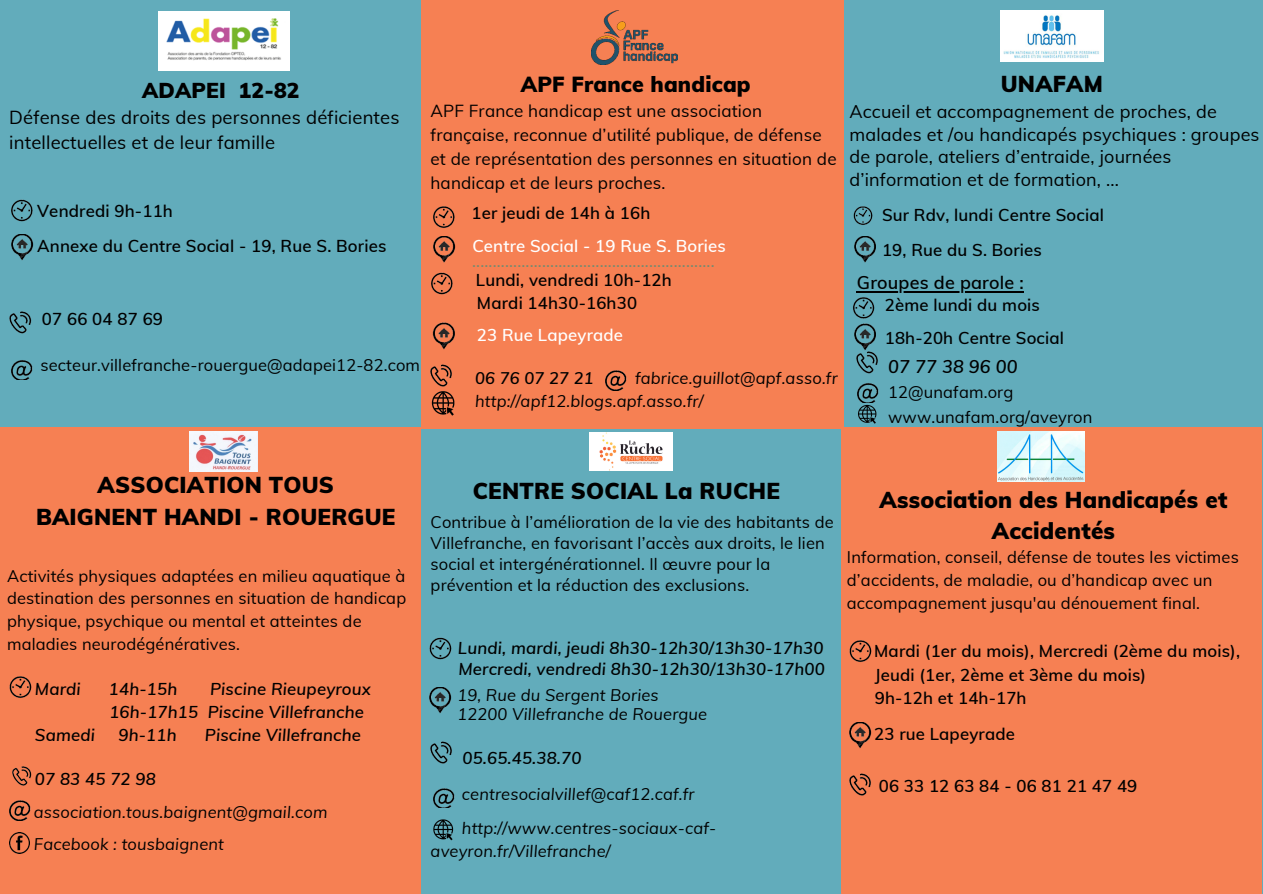
<style>
.page{position:relative;width:1263px;height:894px;background:#fff}
.page>*{position:absolute;margin:0;border:0;box-sizing:border-box;transform-origin:0 0}
.t1{font:900 22.5px/31px "Muli";letter-spacing:.01em;color:#000;text-align:center}
.t2{font:900 21.3px "Muli";letter-spacing:.01em;color:#000}
.t3{font:900 21px "Muli";letter-spacing:.01em;color:#000}
.t4{font:18.45px/25.8px "Muli";letter-spacing:.01em;color:#000}
.t5{font:18px/22.5px "Muli";letter-spacing:.01em;color:#000}
.t6{font:600 18px "Muli";letter-spacing:.01em;color:#000}
.t7{font:italic 600 18px "Muli";letter-spacing:.01em;color:#000}
.t8{font:17.1px/23.9px "Muli";letter-spacing:.01em;color:#000}
.t9{font:17.1px "Muli";color:#798a6e}
.t10{font:600 16.8px "Muli";letter-spacing:.01em;color:#000}
.t11{font:italic 600 16.8px "Muli";letter-spacing:.01em;color:#000}
.t12{font:600 16.8px "Muli";letter-spacing:.01em;color:#fff}
.t13{font:16.5px/22.8px "Muli";letter-spacing:.01em;color:#000}
.t14{font:italic 16.5px/23px "Muli";letter-spacing:.01em;color:#000}
.t15{font:italic 600 16.5px "Muli";letter-spacing:.01em;color:#000}
</style>
<div class="page">
<div style="left:0;top:0;width:1263px;height:893px;background:#62acbb"></div>
<div style="left:413px;top:0;width:430px;height:429px;background:#f68053"></div>
<div style="left:0;top:0;width:421px;height:427px;background:#62acbb"></div>
<img style="left:158px;top:11px;width:132px;height:60px">
<img style="left:591px;top:10px;width:87px;height:54px">
<div style="left:0;top:427px;width:421px;height:466px;background:#f68053"></div>
<img style="left:189px;top:431px;width:69px;height:40px">
<div style="left:841px;top:427px;width:421px;height:466px;background:#f68053"></div>
<img style="left:1001px;top:10px;width:102px;height:51px">
<img style="left:997px;top:431px;width:88px;height:50px">
<img style="left:11px;top:199px;width:22px;height:23px">
<img style="left:11px;top:234px;width:22px;height:26px">
<img style="left:9px;top:311px;width:23px;height:23px">
<img style="left:11px;top:360px;width:22px;height:19px">
<img style="left:433px;top:206px;width:22px;height:22px">
<img style="left:433px;top:236px;width:22px;height:27px">
<img style="left:430px;top:364px;width:22px;height:22px">
<img style="left:605px;top:370px;width:22px;height:20px">
<img style="left:431px;top:272px;width:22px;height:23px">
<img style="left:432px;top:322px;width:23px;height:27px">
<img style="left:431px;top:386px;width:24px;height:30px">
<img style="left:9px;top:676px;width:23px;height:22px">
<img style="left:12px;top:766px;width:20px;height:20px">
<img style="left:9px;top:800px;width:22px;height:20px">
<img style="left:10px;top:832px;width:20px;height:20px">
<hr style="left:857px;top:291px;width:167px;height:1px;background:#000">
<img style="left:429px;top:637px;width:23px;height:22px">
<img style="left:429px;top:687px;width:22px;height:26px">
<img style="left:430px;top:741px;width:22px;height:23px">
<img style="left:433px;top:788px;width:22px;height:19px">
<img style="left:433px;top:819px;width:21px;height:22px">
<img style="left:853px;top:206px;width:20px;height:19px">
<img style="left:854px;top:236px;width:22px;height:27px">
<img style="left:853px;top:297px;width:22px;height:22px">
<img style="left:854px;top:324px;width:22px;height:26px">
<img style="left:856px;top:351px;width:22px;height:23px">
<img style="left:857px;top:383px;width:22px;height:18px">
<img style="left:858px;top:401px;width:19px;height:23px">
<img style="left:849px;top:640px;width:23px;height:22px">
<img style="left:849px;top:722px;width:22px;height:26px">
<img style="left:849px;top:773px;width:22px;height:23px">
<img style="left:590px;top:432px;width:83px;height:38px">
<p class="t3" style="left:142px;top:77px;width:159px">ADAPEI 12-82</p>
<p class="t4" style="left:9px;top:104px;width:392px">Défense des droits des personnes déficientes intellectuelles et de leur famille</p>
<p class="t10" style="left:37px;top:200px;width:137px">Vendredi 9h-11h</p>
<p class="t10" style="left:37px;top:235px;width:351px">Annexe du Centre Social - 19, Rue S. Bories</p>
<p class="t10" style="left:42px;top:308px;width:123px">07 66 04 87 69</p>
<p class="t13" style="left:41px;top:353px;width:381px">secteur.villefranche-rouergue@adapei12-82.com</p>
<p class="t2" style="left:521px;top:70px;width:231px">APF France handicap</p>
<p class="t8" style="left:430px;top:98px;width:408px">APF France handicap est une association française, reconnue d’utilité publique, de défense et de représentation des personnes en situation de handicap et de leurs proches.</p>
<p class="t10" style="left:471px;top:202px;width:180px">1er jeudi de 14h à 16h</p>
<p class="t12" style="left:472px;top:235px;width:255px">Centre Social - 19 Rue S. Bories</p>
<p class="t9" style="left:472px;top:250px;width:244px">...........................................................</p>
<p class="t10" style="left:476px;top:269px;width:197px">Lundi, vendredi 10h-12h</p>
<p class="t10" style="left:477px;top:292px;width:162px">Mardi 14h30-16h30</p>
<p class="t12" style="left:477px;top:324px;width:148px">23 Rue Lapeyrade</p>
<p class="t15" style="left:475px;top:367px;width:120px">06 76 07 27 21</p>
<p class="t14" style="left:635px;top:366px;width:204px">fabrice.guillot@apf.asso.fr</p>
<p class="t14" style="left:475px;top:389px;width:230px">http://apf12.blogs.apf.asso.fr/</p>
<p class="t1" style="left:1001px;top:68px;width:104px">UNAFAM</p>
<p class="t5" style="left:849px;top:100px;width:412px">Accueil et accompagnement de proches, de malades et /ou handicapés psychiques : groupes de parole, ateliers d’entraide, journées d’information et de formation, ...</p>
<p class="t10" style="left:882px;top:204px;width:223px">Sur Rdv, lundi Centre Social</p>
<p class="t10" style="left:882px;top:239px;width:161px">19, Rue du S. Bories</p>
<p class="t6" style="left:857px;top:271px;width:168px">Groupes de parole :</p>
<p class="t10" style="left:885px;top:294px;width:157px">2ème lundi du mois</p>
<p class="t10" style="left:885px;top:327px;width:181px">18h-20h Centre Social</p>
<p class="t7" style="left:888px;top:354px;width:131px">07 77 38 96 00</p>
<p class="t13" style="left:888px;top:380px;width:127px">12@unafam.org</p>
<p class="t13" style="left:888px;top:405px;width:206px">www.unafam.org/aveyron</p>
<p class="t1" style="left:98px;top:469px;width:238px">ASSOCIATION TOUS</p>
<p class="t1" style="left:36px;top:500px;width:361px">BAIGNENT HANDI - ROUERGUE</p>
<p class="t13" style="left:7px;top:564px;width:401px">Activités physiques adaptées en milieu aquatique à destination des personnes en situation de handicap physique, psychique ou mental et atteintes de maladies neurodégénératives.</p>
<p class="t11" style="left:35px;top:678px;width:47px">Mardi</p>
<p class="t11" style="left:109px;top:678px;width:70px">14h-15h</p>
<p class="t11" style="left:210px;top:678px;width:162px">Piscine Rieupeyroux</p>
<p class="t11" style="left:109px;top:701px;width:256px">16h-17h15 Piscine Villefranche</p>
<p class="t11" style="left:35px;top:723px;width:62px">Samedi</p>
<p class="t11" style="left:119px;top:723px;width:60px">9h-11h</p>
<p class="t11" style="left:205px;top:723px;width:158px">Piscine Villefranche</p>
<p class="t11" style="left:35px;top:767px;width:122px">07 83 45 72 98</p>
<p class="t14" style="left:34px;top:800px;width:295px">association.tous.baignent@gmail.com</p>
<p class="t14" style="left:34px;top:832px;width:192px">Facebook : tousbaignent</p>
<p class="t1" style="left:473px;top:474px;width:309px">CENTRE SOCIAL La RUCHE</p>
<p class="t13" style="left:431px;top:511px;width:405px;line-height:21px">Contribue à l’amélioration de la vie des habitants de Villefranche, en favorisant l’accès aux droits, le lien social et intergénérationnel. Il œuvre pour la prévention et la réduction des exclusions.</p>
<p class="t11" style="left:458px;top:637px;width:367px">Lundi, mardi, jeudi 8h30-12h30/13h30-17h30</p>
<p class="t11" style="left:458px;top:657px;width:368px">Mercredi, vendredi 8h30-12h30/13h30-17h00</p>
<p class="t14" style="left:457px;top:683px;width:203px">19, Rue du Sergent Bories</p>
<p class="t14" style="left:457px;top:702px;width:251px">12200 Villefranche de Rouergue</p>
<p class="t11" style="left:462px;top:747px;width:120px">05.65.45.38.70</p>
<p class="t14" style="left:462px;top:782px;width:234px">centresocialvillef@caf12.caf.fr</p>
<p class="t14" style="left:431px;top:815px;width:287px;text-indent:31px">http://www.centres-sociaux-caf&shy;aveyron.fr/Villefranche/</p>
<p class="t1" style="left:880px;top:483px;width:349px">Association des Handicapés et<br>Accidentés</p>
<p class="t13" style="left:847px;top:545px;width:393px">Information, conseil, défense de toutes les victimes d’accidents, de maladie, ou d’handicap avec un accompagnement jusqu'au dénouement final.</p>
<p class="t10" style="left:874px;top:640px;width:367px">Mardi (1er du mois), Mercredi (2ème du mois),</p>
<p class="t10" style="left:875px;top:663px;width:273px">Jeudi (1er, 2ème et 3ème du mois)</p>
<p class="t10" style="left:875px;top:686px;width:153px">9h-12h et 14h-17h</p>
<p class="t10" style="left:874px;top:722px;width:142px">23 rue Lapeyrade</p>
<p class="t10" style="left:879px;top:775px;width:260px">06 33 12 63 84 - 06 81 21 47 49</p>
</div>
